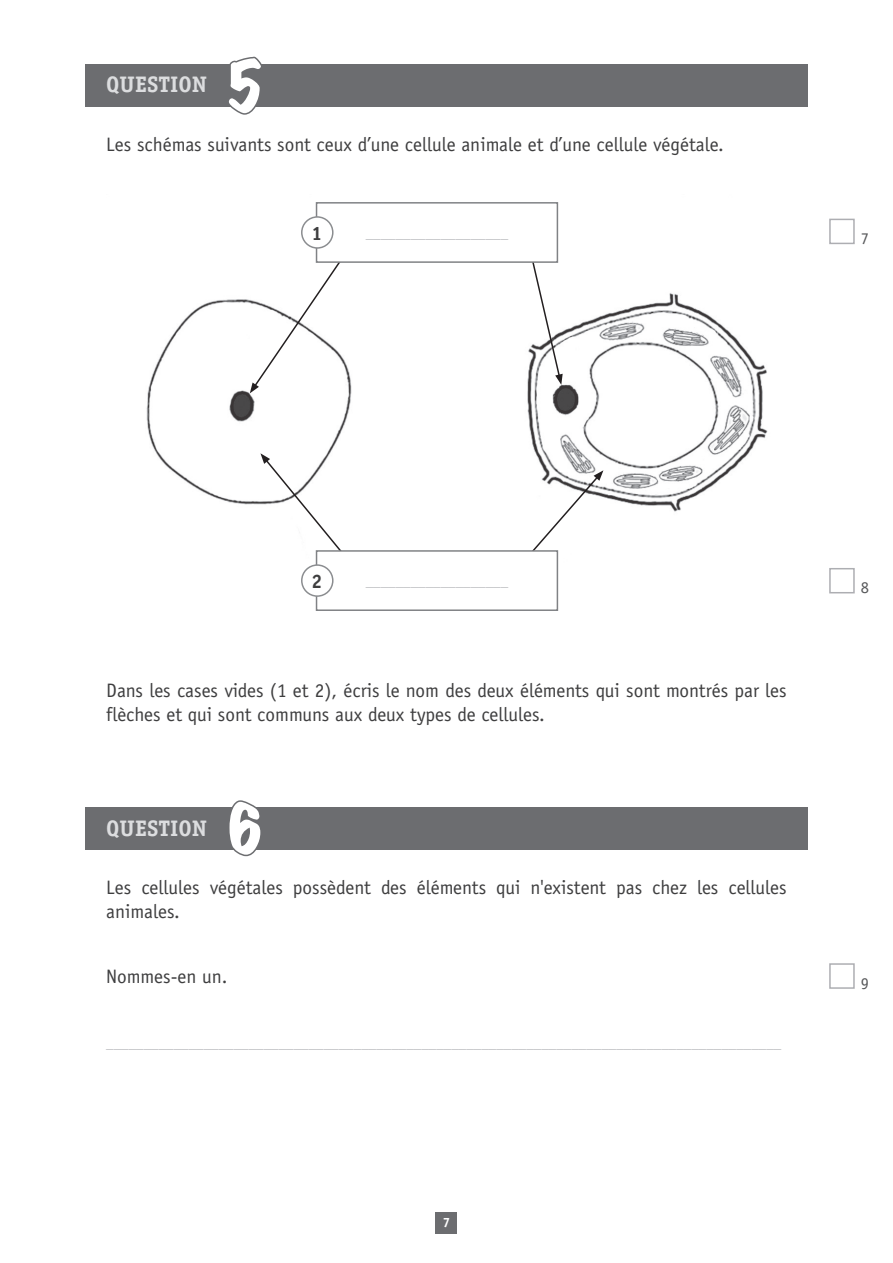
<style>
.page{position:relative;width:893px;height:1263px;background:#fff}
.page>*{position:absolute;margin:0;border:0;box-sizing:border-box;transform-origin:0 0}
.t1{font:expanded 60px "Marker Felt";color:#fff}
.t2{font:700 22.5px "Officina Serif";color:#dcdddf}
.t3{font:19.5px/24px "Officina Sans";color:#3e3e3f}
.t4{font:700 19.5px "Officina Serif";color:#3e3e3f}
.t5{font:16.5px "Officina Serif";color:#57585a}
.t6{font:15px "Officina Sans";color:#bcbdc0}
.t7{font:700 13.5px "Officina Serif";color:#fff}
</style>
<div class="page">
<div style="left:436px;top:1212px;width:21px;height:21px;background:#6c6d70"></div>
<img style="left:146px;top:202px;width:622px;height:409px">
<div style="left:85px;top:64px;width:723px;height:42px;background:#6c6d70"></div>
<svg style="left:225px;top:56px;width:40px;height:59px"></svg>
<div style="left:829px;top:219px;width:26px;height:25px;border:2px solid #adaeb2"></div>
<div style="left:829px;top:568px;width:26px;height:25px;border:2px solid #adaeb2"></div>
<div style="left:829px;top:963px;width:26px;height:26px;border:2px solid #adaeb2"></div>
<div style="left:85px;top:807px;width:723px;height:42px;background:#6c6d70"></div>
<svg style="left:226px;top:800px;width:37px;height:57px"></svg>
<svg style="left:260px;top:453px;width:87px;height:106px"></svg>
<svg style="left:516px;top:470px;width:87px;height:100px"></svg>
<svg style="left:530px;top:254px;width:33px;height:131px"></svg>
<svg style="left:250px;top:247px;width:101px;height:146px"></svg>
<div style="left:317px;top:551px;width:240px;height:59px;background:#fff"></div>
<div style="left:316px;top:550px;width:242px;height:61px;border:2px solid #808285"></div>
<div style="left:317px;top:203px;width:240px;height:59px;background:#fff"></div>
<div style="left:316px;top:202px;width:242px;height:61px;border:2px solid #808285"></div>
<div style="left:302px;top:217px;width:31px;height:31px;background:#fff;border-radius:50%"></div>
<div style="left:301px;top:216px;width:33px;height:33px;border:2px solid #8b8d90;border-radius:50%"></div>
<div style="left:302px;top:565px;width:31px;height:31px;background:#fff;border-radius:50%"></div>
<div style="left:301px;top:564px;width:33px;height:33px;border:2px solid #8b8d90;border-radius:50%"></div>
<p class="t2" style="left:106px;top:71px;width:102px">QUESTION</p>
<h1 class="t1" style="left:225px;top:39px;width:40px">5</h1>
<p class="t3" style="left:106px;top:132px;width:619px">Les schémas suivants sont ceux d’une cellule animale et d’une cellule végétale.</p>
<p class="t4" style="left:311px;top:221px;width:12px">1</p>
<p class="t6" style="left:366px;top:224px;width:144px">___________________</p>
<p class="t5" style="left:861px;top:229px;width:10px">7</p>
<p class="t4" style="left:311px;top:569px;width:12px">2</p>
<p class="t6" style="left:366px;top:572px;width:144px">___________________</p>
<p class="t3" style="left:106px;top:679px;width:682px">Dans les cases vides (1 et 2), écris le nom des deux éléments qui sont montrés par les flèches et qui sont communs aux deux types de cellules.</p>
<p class="t2" style="left:106px;top:814px;width:102px">QUESTION</p>
<h1 class="t1" style="left:225px;top:782px;width:40px">6</h1>
<p class="t3" style="left:106px;top:875px;width:682px">Les cellules végétales possèdent des éléments qui n'existent pas chez les cellules animales.</p>
<p class="t3" style="left:106px;top:964px;width:123px">Nommes-en un.</p>
<p class="t6" style="left:106px;top:1034px;width:676px">__________________________________________________________________________________________</p>
<p class="t7" style="left:443px;top:1214px;width:9px">7</p>
<p class="t5" style="left:861px;top:578px;width:10px">8</p>
<p class="t5" style="left:861px;top:973px;width:10px">9</p>
</div>
